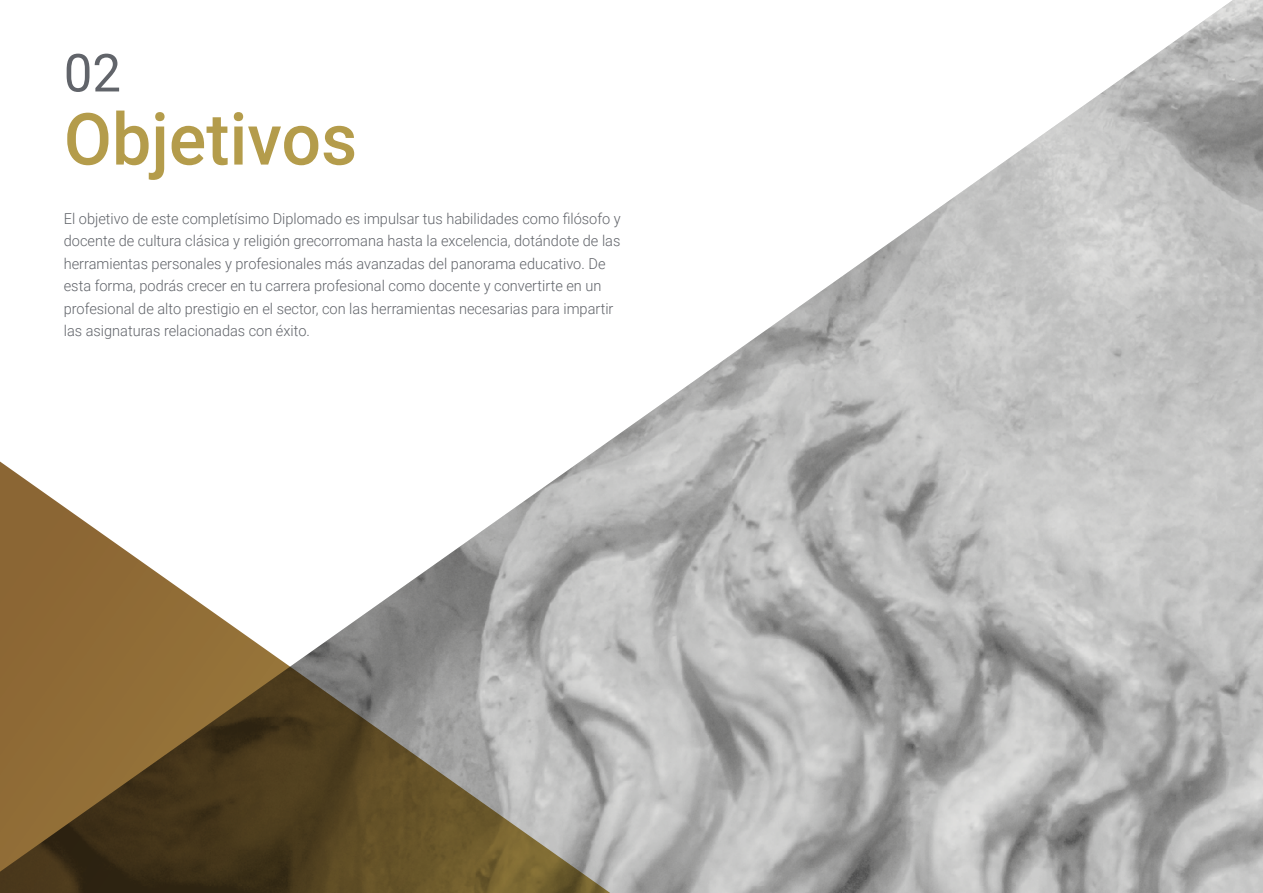
<style>
.page{position:relative;width:1263px;height:893px;background:#fff}
.page>*{position:absolute;margin:0;border:0;box-sizing:border-box;transform-origin:0 0}
.t1{font:500 72px "Roboto";color:#b49c4b}
.t2{font:52.5px "Roboto";color:#61646a}
.t3{font:300 15px/22.5px "Roboto";color:#61646a}
</style>
<div class="page">
<img style="left:602px;top:0;width:661px;height:893px">
<svg style="left:0;top:446px;width:640px;height:447px"></svg>
<h2 class="t2" style="left:64px;top:36px;width:59px">02</h2>
<h1 class="t1" style="left:64px;top:89px;width:295px">Objetivos</h1>
<p class="t3" style="left:64px;top:207px;width:558px">El objetivo de este completísimo Diplomado es impulsar tus habilidades como filósofo y docente de cultura clásica y religión grecorromana hasta la excelencia, dotándote de las herramientas personales y profesionales más avanzadas del panorama educativo. De esta forma, podrás crecer en tu carrera profesional como docente y convertirte en un profesional de alto prestigio en el sector, con las herramientas necesarias para impartir las asignaturas relacionadas con éxito.</p>
</div>
